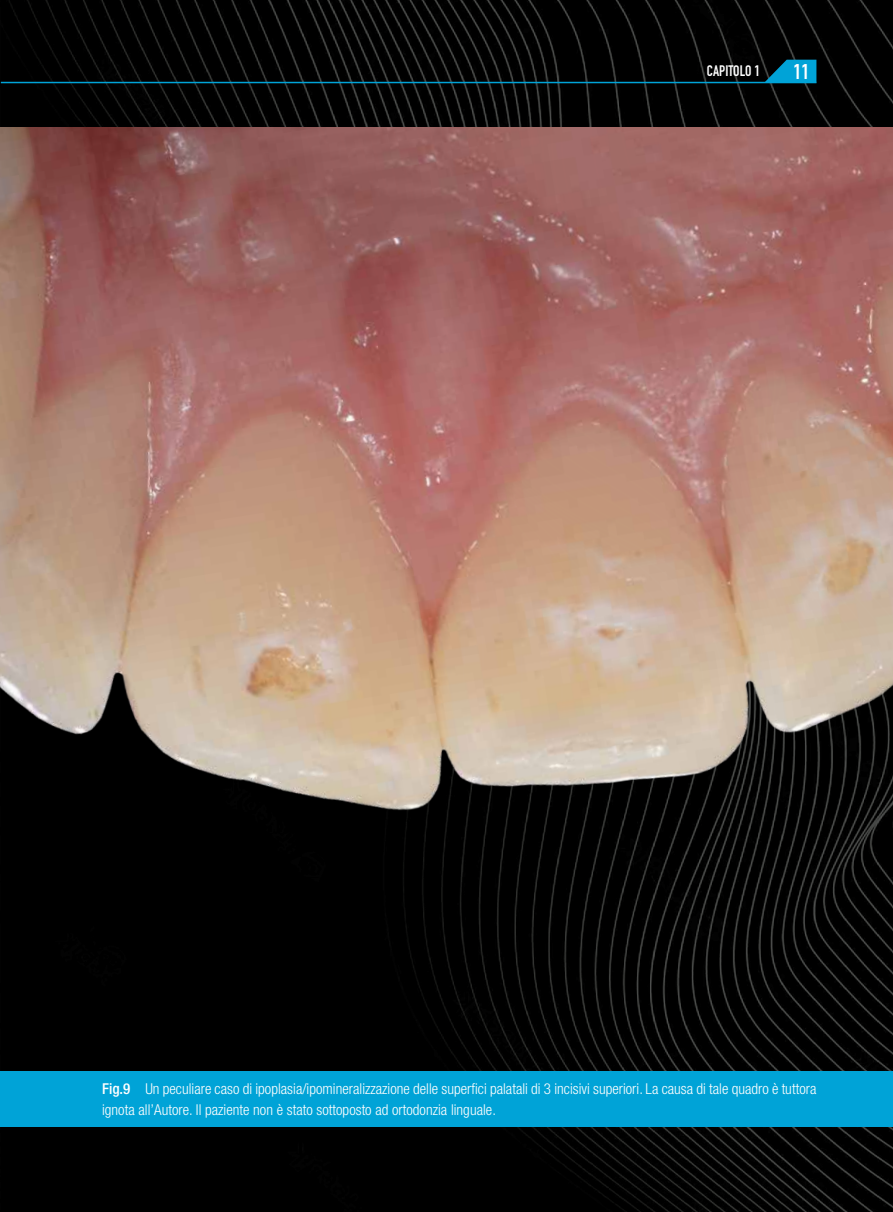
<style>
.page{position:relative;width:893px;height:1212px;background:#fff}
.page>*{position:absolute;margin:0;border:0;box-sizing:border-box;transform-origin:0 0}
.t1{font:700 21px "DIN Condensed";color:#fff}
.t2{font:300 condensed 15px/21px "Helvetica Neue LT Std";letter-spacing:.005em;color:#fff}
.t3{font:700 15px "DIN Condensed";letter-spacing:.005em;color:#fff}
.s1{font-weight:500}
</style>
<div class="page">
<img style="left:1px;top:0;width:892px;height:1212px">
<hr style="left:1px;top:82px;width:815px;height:1px;background:#00a3d7">
<svg style="left:764px;top:60px;width:52px;height:22px"></svg>
<div style="left:1px;top:1071px;width:892px;height:56px;background:#00a3d7"></div>
<img style="left:1px;top:128px;width:892px;height:690px">
<p class="t3" style="left:707px;top:60px;width:55px">CAPITOLO 1</p>
<h1 class="t1" style="left:793px;top:57px;width:17px">11</h1>
<p class="t2" style="left:102px;top:1078px;width:716px"><span class="s1">Fig.9</span> Un peculiare caso di ipoplasia/ipomineralizzazione delle superfici palatali di 3 incisivi superiori. La causa di tale quadro è tuttora ignota all’Autore. Il paziente non è stato sottoposto ad ortodonzia linguale.</p>
</div>
